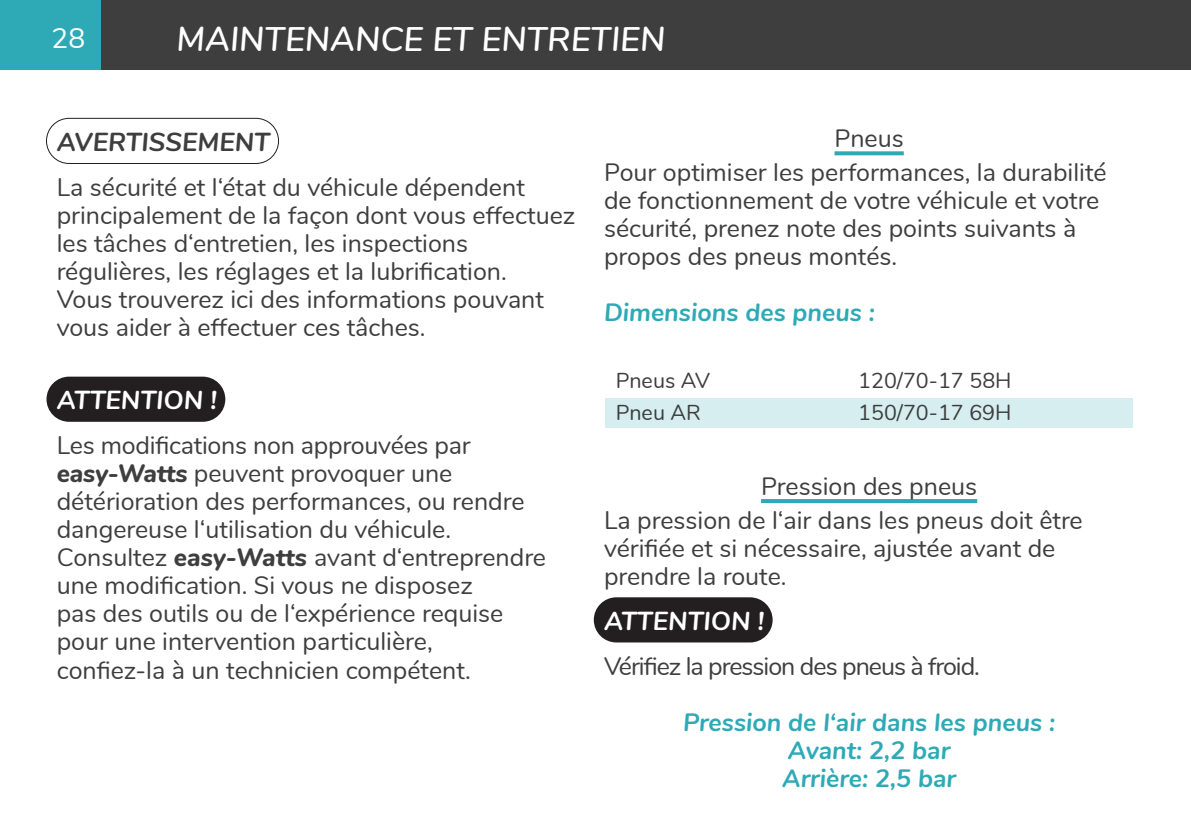
<style>
.page{position:relative;width:1191px;height:840px;background:#fff}
.page>*{position:absolute;margin:0;border:0;box-sizing:border-box;transform-origin:0 0}
.GROS_TITRE_A_GAUCHE{font:italic 600 34px "Nunito";color:#fff}
.t1{font:28px "Nunito";color:#fff}
.ATTENTION_EN_NOIR{font:italic 700 26px "Nunito";color:#fff}
.AVERTISSEMENT_EN_BLANC{font:italic 700 26px "Nunito";color:#3e3e3f}
.TEXTE{font:25px/28px "Nunito";color:#3e3e3f}
.TEXTE-2{font:italic 700 25px "Nunito";color:#2eaab6}
.TEXTE-3{font:25px "Nunito";letter-spacing:-.04em;color:#3e3e3f}
.SOUS_TITRE_SOULIGNÉ{font:25px "Nunito";color:#3e3e3f}
.TEXTE-4{font:21.6px "Nunito";color:#3e3e3f}
.s1{font-weight:800;font-style:italic}
</style>
<div class="page">
<div style="left:0;top:0;width:102px;height:70px;background:#2eaab6"></div>
<div style="left:102px;top:0;width:1089px;height:70px;background:#3e3e3f"></div>
<div style="left:46px;top:118px;width:233px;height:46px;border:1px solid #231f20;border-radius:23px"></div>
<div style="left:46px;top:376px;width:179px;height:45px;background:#231f20;border-radius:23px"></div>
<svg style="left:834px;top:151px;width:69px;height:4px"></svg>
<hr style="left:761px;top:499px;width:216px;height:4px;background:#2eaab6">
<div style="left:594px;top:597px;width:178px;height:45px;background:#231f20;border-radius:23px"></div>
<div style="left:605px;top:398px;width:528px;height:30px;background:#d6eef0"></div>
<p class="t1" style="left:52px;top:18px;width:35px">28</p>
<p class="GROS_TITRE_A_GAUCHE" style="left:176px;top:14px;width:490px">MAINTENANCE ET ENTRETIEN</p>
<p class="AVERTISSEMENT_EN_BLANC" style="left:57px;top:122px;width:215px">AVERTISSEMENT</p>
<p class="TEXTE" style="left:57px;top:172px;width:520px">La sécurité et l‘état du véhicule dépendent principalement de la façon dont vous effectuez les tâches d‘entretien, les inspections régulières, les réglages et la lubrification.<br>Vous trouverez ici des informations pouvant vous aider à effectuer ces tâches.</p>
<p class="ATTENTION_EN_NOIR" style="left:57px;top:381px;width:162px">ATTENTION !</p>
<p class="TEXTE" style="left:57px;top:430px;width:491px">Les modifications non approuvées par <span class="s1">easy-Watts</span> peuvent provoquer une détérioration des performances, ou rendre dangereuse l‘utilisation du véhicule.<br>Consultez <span class="s1">easy-Watts</span> avant d‘entreprendre une modification. Si vous ne disposez<br>pas des outils ou de l‘expérience requise pour une intervention particulière, confiez-la à un technicien compétent.</p>
<p class="SOUS_TITRE_SOULIGNÉ" style="left:834px;top:120px;width:71px">Pneus</p>
<p class="TEXTE" style="left:604px;top:157px;width:504px">Pour optimiser les performances, la durabilité de fonctionnement de votre véhicule et votre sécurité, prenez note des points suivants à propos des pneus montés.</p>
<p class="TEXTE-2" style="left:604px;top:294px;width:272px">Dimensions des pneus :</p>
<p class="TEXTE-4" style="left:616px;top:364px;width:96px">Pneus AV</p>
<p class="TEXTE-4" style="left:616px;top:396px;width:87px">Pneu AR</p>
<p class="TEXTE-4" style="left:858px;top:364px;width:155px">120/70-17 58H</p>
<p class="TEXTE-4" style="left:858px;top:396px;width:155px">150/70-17 69H</p>
<p class="SOUS_TITRE_SOULIGNÉ" style="left:761px;top:467px;width:218px">Pression des pneus</p>
<p class="TEXTE" style="left:604px;top:504px;width:480px">La pression de l‘air dans les pneus doit être vérifiée et si nécessaire, ajustée avant de</p>
<p class="TEXTE" style="left:604px;top:560px;width:184px">prendre la route.</p>
<p class="ATTENTION_EN_NOIR" style="left:604px;top:601px;width:162px">ATTENTION !</p>
<p class="TEXTE-3" style="left:604px;top:647px;width:377px">Vérifiez la pression des pneus à froid.</p>
<p class="TEXTE-2" style="left:683px;top:703px;width:374px">Pression de l‘air dans les pneus :</p>
<p class="TEXTE-2" style="left:788px;top:731px;width:164px">Avant: 2,2 bar</p>
<p class="TEXTE-2" style="left:782px;top:759px;width:175px">Arrière: 2,5 bar</p>
</div>
